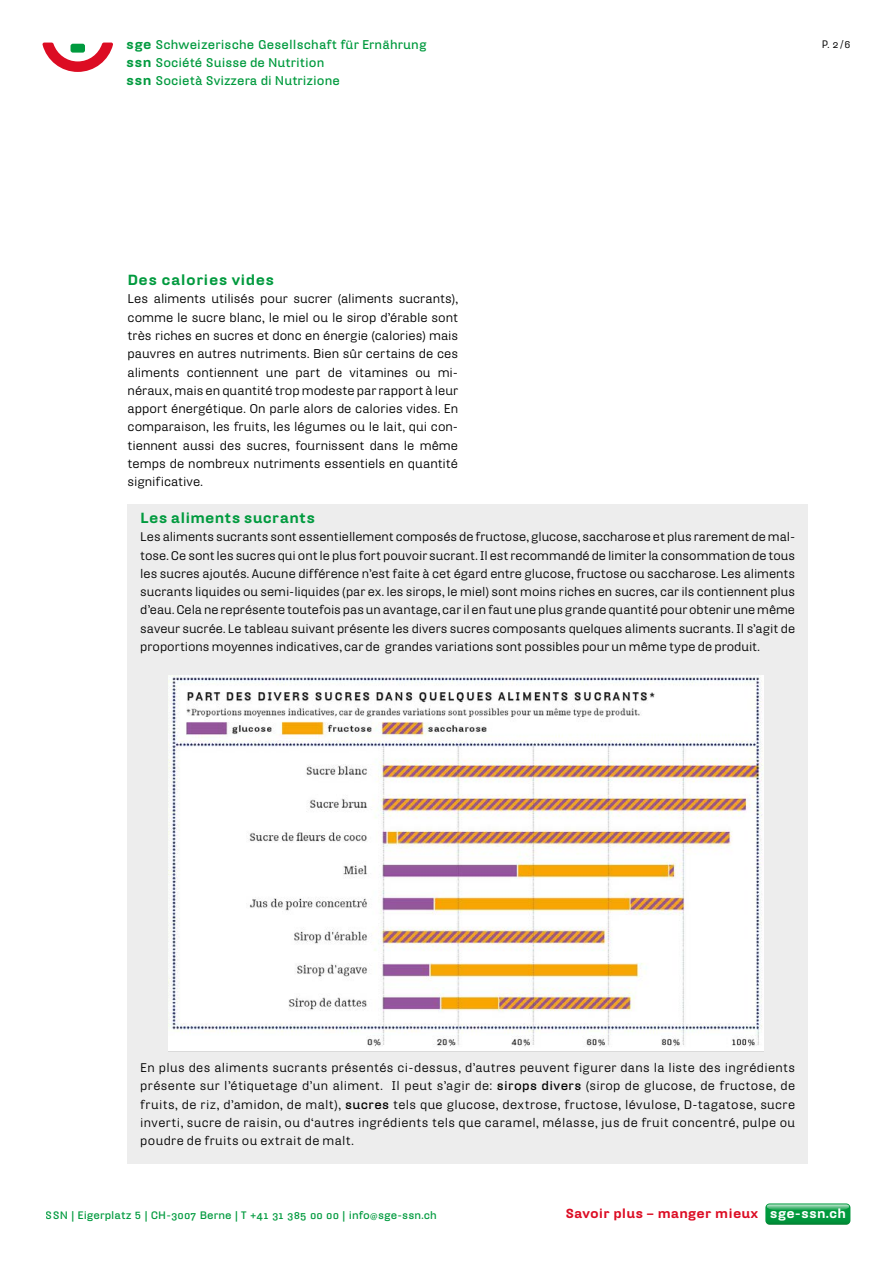
<style>
.page{position:relative;width:893px;height:1263px;background:#fff}
.page>*{position:absolute;margin:0;border:0;box-sizing:border-box;transform-origin:0 0}
.t1{font:900 14.25px "Hydra Text";letter-spacing:.025em;color:#009a3e}
.t2{font:900 12.75px "Hydra Text";letter-spacing:.01em;color:#dc0c23}
.t3{font:12.3px/18.3px "Hydra Text";letter-spacing:-.005em;color:#000;text-align:justify}
.t4{font:700 12.3px/18px "Hydra Text";letter-spacing:.005em;color:#009a3e}
.t5{font:12.15px/18.3px "Hydra Text";letter-spacing:.02em;color:#000;text-align:justify}
.t6{font:700 10.5px "Hydra Text";letter-spacing:.01em;color:#009a3e}
.t7{font:10.5px "Hydra Text";color:#000}
.s1{font-weight:900;font-size:13.05px}
.s2{font-family:"Hydra Text Regular Expert"}
.s3{font-weight:700}
.s4{font-family:"Hydra Text Bold Expert";font-weight:400}
.s5{font-weight:400}
.s6{color:#fff}
</style>
<div class="page">
<svg style="left:43px;top:43px;width:70px;height:29px"></svg>
<svg style="left:765px;top:1203px;width:85px;height:22px"></svg>
<div style="left:128px;top:616px;width:680px;height:435px;background:#ededed"></div>
<img style="left:169px;top:675px;width:594px;height:375px">
<div style="left:128px;top:504px;width:680px;height:164px;background:#ededed"></div>
<div style="left:128px;top:1052px;width:680px;height:111px;background:#ededed"></div>
<p class="t4" style="left:126px;top:35px;width:302px"><span class="s1">sge</span> Schweizerische Gesellschaft für Ernährung <span class="s1">ssn</span> Société Suisse de Nutrition<br><span class="s1">ssn</span> Società Svizzera di Nutrizione</p>
<p class="t7" style="left:821px;top:38px;width:31px">P. <span class="s2">2</span> / <span class="s2">6</span></p>
<p class="t1" style="left:128px;top:271px;width:148px">Des calories vides</p>
<p class="t3" style="left:128px;top:289px;width:332px">Les aliments utilisés pour sucrer (aliments sucrants), comme le sucre blanc, le miel ou le sirop d’érable sont très riches en sucres et donc en énergie (calories) mais pauvres en autres nutriments. Bien sûr certains de ces aliments contiennent une part de vitamines ou mi&shy;néraux, mais en quantité trop modeste par rapport à leur apport énergétique. On parle alors de calories vides. En comparaison, les fruits, les légumes ou le lait, qui con&shy;tiennent aussi des sucres, fournissent dans le même temps de nombreux nutriments essentiels en quantité significative.</p>
<p class="t1" style="left:140px;top:508px;width:176px">Les aliments sucrants</p>
<p class="t5" style="left:140px;top:527px;width:656px">Les aliments sucrants sont essentiellement composés de fructose, glucose, saccharose et plus rarement de mal&shy;tose. Ce sont les sucres qui ont le plus fort pouvoir sucrant. Il est recommandé de limiter la consommation de tous les sucres ajoutés. Aucune différence n’est faite à cet égard entre glucose, fructose ou saccharose. Les aliments sucrants liquides ou semi-liquides (par ex. les sirops, le miel) sont moins riches en sucres, car ils contiennent plus d’eau. Cela ne représente toutefois pas un avantage, car il en faut une plus grande quantité pour obtenir une même saveur sucrée. Le tableau suivant présente les divers sucres composants quelques aliments sucrants. Il s’agit de proportions moyennes indicatives, car de grandes variations sont possibles pour un même type de produit.</p>
<p class="t5" style="left:140px;top:1058px;width:656px">En plus des aliments sucrants présentés ci-dessus, d’autres peuvent figurer dans la liste des ingrédients présente sur l’étiquetage d’un aliment. Il peut s’agir de: <span class="s3">sirops divers</span> (sirop de glucose, de fructose, de fruits, de riz, d’amidon, de malt), <span class="s3">sucres</span> tels que glucose, dextrose, fructose, lévulose, D-tagatose, sucre inverti, sucre de raisin, ou d‘autres ingrédients tels que caramel, mélasse, jus de fruit concentré, pulpe ou poudre de fruits ou extrait de malt.</p>
<p class="t6" style="left:46px;top:1208px;width:393px">SSN | Eigerplatz 5 | CH-<span class="s4">3007</span> Berne | T +<span class="s4">41 31 385 00 00</span> | info<span class="s5">@</span>sge-ssn.ch</p>
<p class="t2" style="left:565px;top:1205px;width:282px">Savoir plus – manger mieux <span class="s6">sge-ssn.ch</span></p>
</div>
